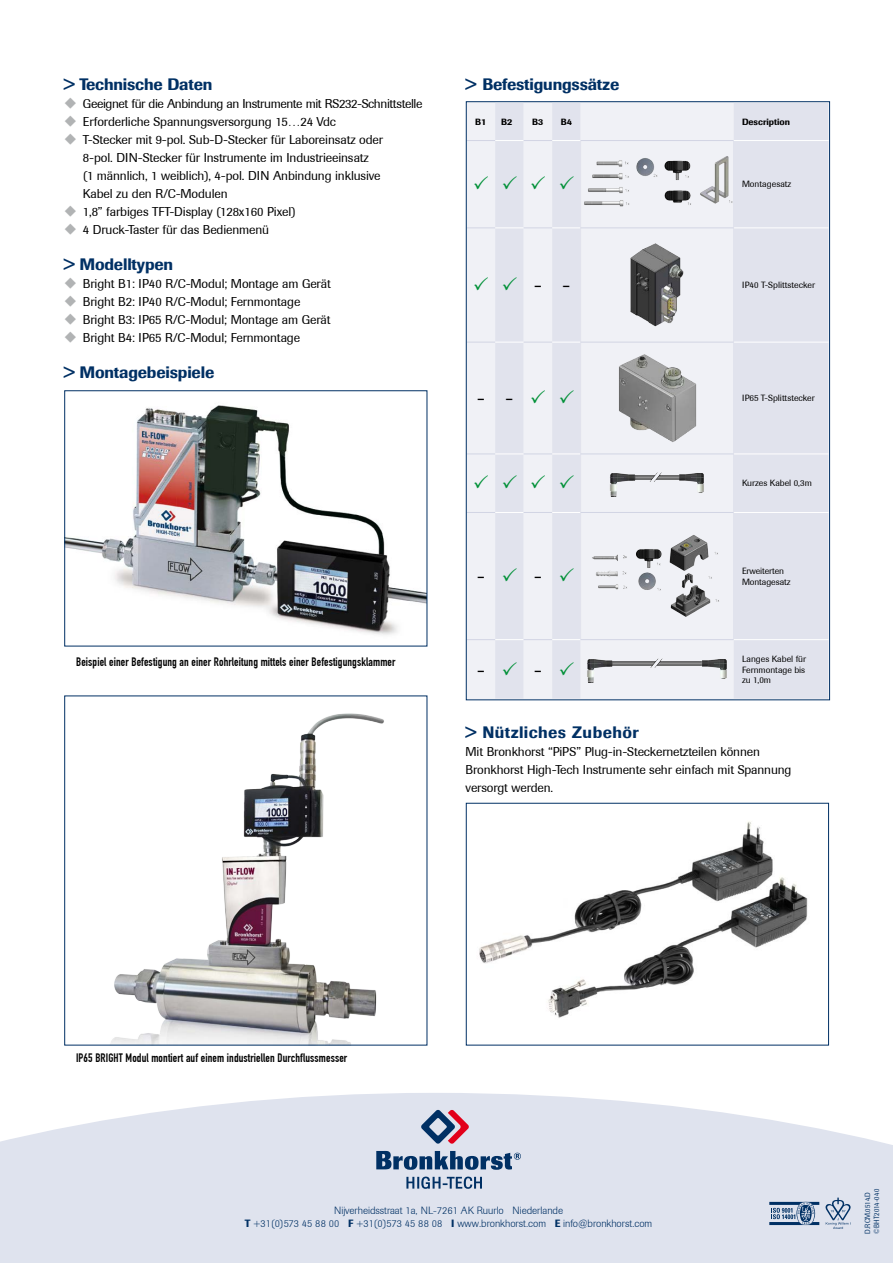
<style>
.page{position:relative;width:893px;height:1263px;background:#fff}
.page>*{position:absolute;margin:0;border:0;box-sizing:border-box;transform-origin:0 0}
.t1{font:21px "Berthold Imago";color:#000}
.t2{font:500 16.5px "Berthold Imago";letter-spacing:-.01em;color:#003064}
.t3{font:500 16.5px "Berthold Imago";letter-spacing:.025em;color:#003064}
.t4{font:12.75px/18px "Berthold Imago";letter-spacing:-.01em;color:#000}
.t5{font:12.75px "Berthold Imago";letter-spacing:-.03em;color:#000}
.t6{font:12px "DIN Engschrift";letter-spacing:.01em;color:#000}
.t7{font:300 10.5px/12.6px "Berthold Imago";color:#003064;text-align:center}
.t8{font:9px/10.8px "Berthold Imago";color:#000}
.t9{font:500 9px "Berthold Imago";color:#000}
.t10{font:7.5px/9px "Berthold Imago";letter-spacing:.02em;color:#003064;scale:.9 1}
.s1{color:#b1b3b4}
.s2{font-weight:500}
</style>
<div class="page">
<svg style="left:0;top:1093px;width:893px;height:170px;background:#e2e5ef"></svg>
<svg style="left:406px;top:1176px;width:76px;height:13px"></svg>
<svg style="left:421px;top:1109px;width:48px;height:35px;background:#a08da6"></svg>
<svg style="left:376px;top:1151px;width:145px;height:19px;background:#6c87a7"></svg>
<svg style="left:825px;top:1197px;width:26px;height:32px"></svg>
<svg style="left:769px;top:1202px;width:50px;height:23px"></svg>
<img style="left:479px;top:821px;width:329px;height:197px">
<div style="left:466px;top:803px;width:363px;height:242px;border:1px solid #003064"></div>
<div style="left:468px;top:103px;width:27px;height:595px;background:#f0f1f6"></div>
<svg style="left:495px;top:103px;width:333px;height:595px;fill:#e1e3ed"></svg>
<hr style="left:733px;top:140px;width:96px;height:1px;background:#fff">
<hr style="left:734px;top:228px;width:95px;height:1px;background:#fff">
<hr style="left:734px;top:342px;width:95px;height:1px;background:#fff">
<hr style="left:734px;top:454px;width:95px;height:1px;background:#fff">
<hr style="left:734px;top:512px;width:95px;height:1px;background:#fff">
<hr style="left:733px;top:639px;width:96px;height:1px;background:#fff">
<hr style="left:580px;top:141px;width:1px;height:87px;background:#e1e3ed">
<hr style="left:733px;top:141px;width:1px;height:87px;background:#e1e3ed">
<hr style="left:580px;top:228px;width:1px;height:114px;background:#e1e3ed">
<hr style="left:733px;top:228px;width:1px;height:114px;background:#e1e3ed">
<hr style="left:580px;top:342px;width:1px;height:112px;background:#e1e3ed">
<hr style="left:733px;top:342px;width:1px;height:112px;background:#e1e3ed">
<hr style="left:580px;top:454px;width:1px;height:58px;background:#e1e3ed">
<hr style="left:733px;top:454px;width:1px;height:58px;background:#e1e3ed">
<hr style="left:580px;top:512px;width:1px;height:127px;background:#e1e3ed">
<hr style="left:733px;top:512px;width:1px;height:127px;background:#e1e3ed">
<svg style="left:468px;top:140px;width:113px;height:1px"></svg>
<svg style="left:468px;top:228px;width:112px;height:1px"></svg>
<svg style="left:468px;top:342px;width:112px;height:1px"></svg>
<svg style="left:468px;top:454px;width:112px;height:1px"></svg>
<svg style="left:468px;top:512px;width:112px;height:1px"></svg>
<svg style="left:468px;top:639px;width:113px;height:1px"></svg>
<hr style="left:581px;top:140px;width:152px;height:1px;background:#d2d5e4">
<hr style="left:581px;top:228px;width:152px;height:1px;background:#d2d5e4">
<hr style="left:581px;top:342px;width:152px;height:1px;background:#d2d5e4">
<hr style="left:581px;top:454px;width:152px;height:1px;background:#d2d5e4">
<hr style="left:581px;top:512px;width:152px;height:1px;background:#d2d5e4">
<hr style="left:581px;top:639px;width:152px;height:1px;background:#d2d5e4">
<img style="left:581px;top:152px;width:152px;height:64px">
<img style="left:629px;top:242px;width:56px;height:84px">
<img style="left:616px;top:352px;width:82px;height:92px">
<img style="left:609px;top:470px;width:96px;height:26px">
<img style="left:588px;top:535px;width:138px;height:82px">
<img style="left:587px;top:656px;width:140px;height:26px">
<img style="left:66px;top:405px;width:359px;height:230px">
<img style="left:111px;top:713px;width:273px;height:330px">
<svg style="left:474px;top:176px;width:14px;height:14px"></svg>
<svg style="left:503px;top:176px;width:14px;height:14px"></svg>
<svg style="left:531px;top:176px;width:14px;height:14px"></svg>
<svg style="left:560px;top:176px;width:14px;height:14px"></svg>
<svg style="left:474px;top:277px;width:14px;height:13px"></svg>
<svg style="left:503px;top:277px;width:14px;height:13px"></svg>
<svg style="left:531px;top:390px;width:14px;height:13px"></svg>
<svg style="left:560px;top:390px;width:14px;height:13px"></svg>
<svg style="left:474px;top:475px;width:14px;height:13px"></svg>
<svg style="left:503px;top:475px;width:14px;height:13px"></svg>
<svg style="left:531px;top:475px;width:14px;height:13px"></svg>
<svg style="left:560px;top:475px;width:14px;height:13px"></svg>
<svg style="left:503px;top:568px;width:14px;height:13px"></svg>
<svg style="left:560px;top:568px;width:14px;height:13px"></svg>
<svg style="left:503px;top:661px;width:14px;height:14px"></svg>
<svg style="left:560px;top:661px;width:14px;height:14px"></svg>
<p class="t2" style="left:64px;top:74px;width:150px">&gt; Technische Daten</p>
<p class="t5" style="left:64px;top:96px;width:360px"><span class="s1">◆</span> Geeignet für die Anbindung an Instrumente mit RS232-Schnittstelle</p>
<p class="t4" style="left:64px;top:113px;width:274px"><span class="s1">◆</span> Erforderliche Spannungsversorgung 15…24 Vdc</p>
<p class="t4" style="left:83px;top:131px;width:302px;text-indent:-19px"><span class="s1">◆</span> T-Stecker mit 9-pol. Sub-D-Stecker für Laboreinsatz oder 8-pol. DIN-Stecker für Instrumente im Industrieeinsatz<br>(1 männlich, 1 weiblich), 4-pol. DIN Anbindung inklusive Kabel zu den R/C-Modulen</p>
<p class="t4" style="left:64px;top:203px;width:233px"><span class="s1">◆</span> 1,8” farbiges TFT-Display (128x160 Pixel)</p>
<p class="t4" style="left:64px;top:221px;width:207px"><span class="s1">◆</span> 4 Druck-Taster für das Bedienmenü</p>
<p class="t2" style="left:64px;top:254px;width:111px">&gt; Modelltypen</p>
<p class="t4" style="left:64px;top:275px;width:268px"><span class="s1">◆</span> Bright B1: IP40 R/C-Modul; Montage am Gerät</p>
<p class="t4" style="left:64px;top:293px;width:238px"><span class="s1">◆</span> Bright B2: IP40 R/C-Modul; Fernmontage</p>
<p class="t4" style="left:64px;top:311px;width:268px"><span class="s1">◆</span> Bright B3: IP65 R/C-Modul; Montage am Gerät</p>
<p class="t4" style="left:64px;top:329px;width:238px"><span class="s1">◆</span> Bright B4: IP65 R/C-Modul; Fernmontage</p>
<p class="t2" style="left:64px;top:362px;width:152px">&gt; Montagebeispiele</p>
<p class="t6" style="left:76px;top:655px;width:321px">Beispiel einer Befestigung an einer Rohrleitung mittels einer Befestigungsklammer</p>
<p class="t2" style="left:466px;top:74px;width:155px">&gt; Befestigungssätze</p>
<p class="t9" style="left:475px;top:116px;width:13px">B1</p>
<p class="t9" style="left:501px;top:116px;width:13px">B2</p>
<p class="t9" style="left:532px;top:116px;width:13px">B3</p>
<p class="t9" style="left:561px;top:116px;width:13px">B4</p>
<p class="t9" style="left:742px;top:116px;width:49px">Description</p>
<p class="t8" style="left:742px;top:179px;width:51px">Montagesatz</p>
<h1 class="t1" style="left:534px;top:273px;width:38px">- -</h1>
<p class="t8" style="left:742px;top:280px;width:74px">IP40 T-Splittstecker</p>
<h1 class="t1" style="left:477px;top:386px;width:38px">- -</h1>
<p class="t8" style="left:742px;top:393px;width:74px">IP65 T-Splittstecker</p>
<p class="t8" style="left:742px;top:478px;width:71px">Kurzes Kabel 0,3m</p>
<h1 class="t1" style="left:477px;top:564px;width:67px">- -</h1>
<p class="t8" style="left:742px;top:565px;width:50px">Erweiterten<br>Montagesatz</p>
<h1 class="t1" style="left:477px;top:657px;width:67px">- -</h1>
<p class="t8" style="left:742px;top:653px;width:66px;text-align:justify">Langes Kabel für Fernmontage bis zu 1,0m</p>
<p class="t3" style="left:466px;top:722px;width:175px">&gt; Nützliches Zubehör</p>
<p class="t4" style="left:466px;top:743px;width:327px">Mit Bronkhorst “PiPS” Plug-in-Steckernetzteilen können<br>Bronkhorst High-Tech Instrumente sehr einfach mit Spannung versorgt werden.</p>
<p class="t6" style="left:76px;top:1051px;width:273px">IP65 BRIGHT Modul montiert auf einem industriellen Durchflussmesser</p>
<p class="t7" style="left:245px;top:1204px;width:409px">Nijverheidsstraat 1a, NL-7261 AK Ruurlo Niederlande<br><span class="s2">T</span> +31(0)573 45 88 00 <span class="s2">F</span> +31(0)573 45 88 08 <span class="s2">I</span> www.bronkhorst.com <span class="s2">E</span> info@bronkhorst.com</p>
<p class="t10" style="left:863px;top:1233px;width:51px;rotate:-90deg">D.RCM.0514.D ©BHT2014-040</p>
</div>
